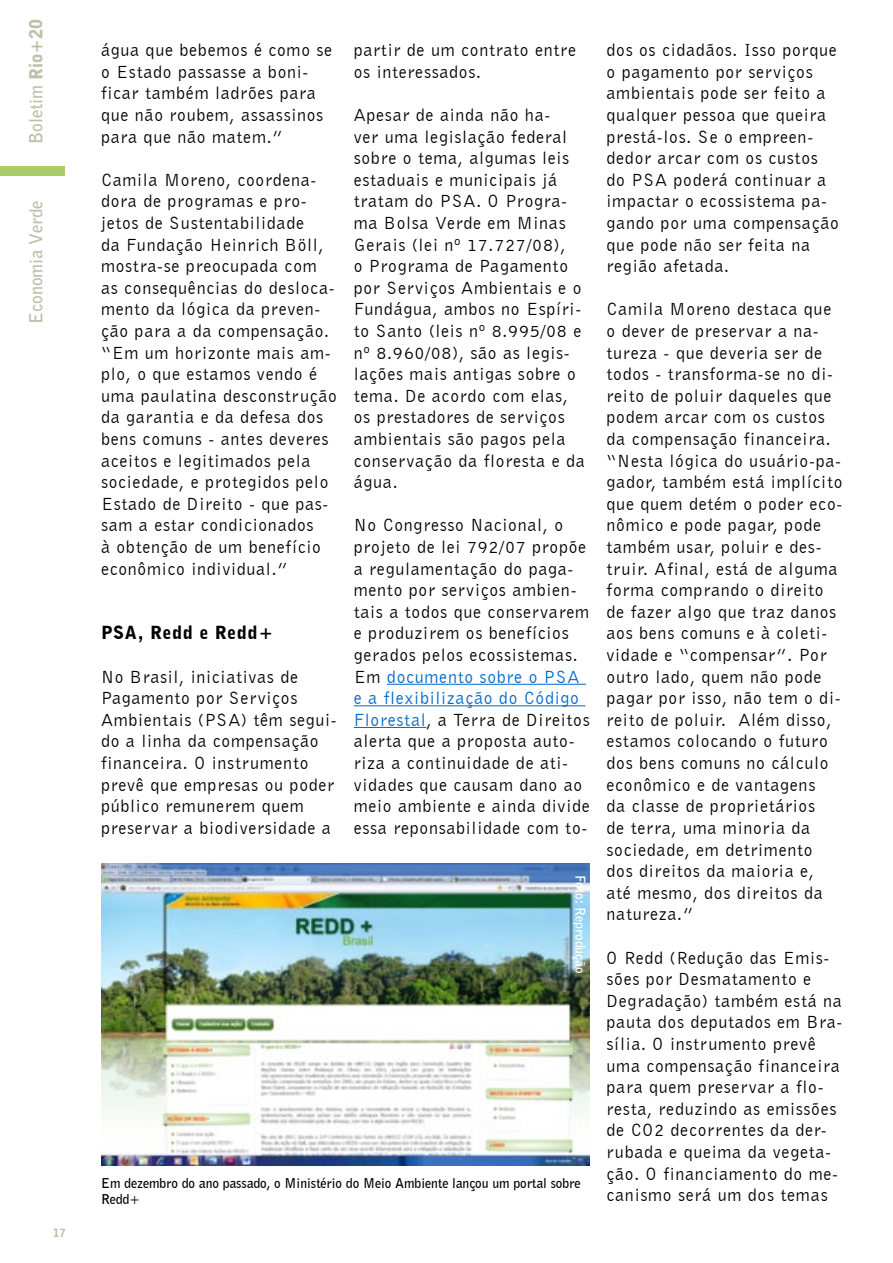
<style>
.page{position:relative;width:893px;height:1263px;background:#fff}
.page>*{position:absolute;margin:0;border:0;box-sizing:border-box;transform-origin:0 0}
.t1{font:18px/21.6px "Bell Gothic BT";letter-spacing:.04em;color:#000}
.t2{font:700 18px "Bell Gothic BT";color:#bfbfab}
.t3{font:900 18px "Bell Gothic BT";letter-spacing:.04em;color:#000}
.t4{font:700 13.5px/16.2px "Bell Gothic BT";color:#000}
.t5{font:700 13.5px "Bell Gothic BT";color:#fff}
.t6{font:900 11.25px "Bell Gothic BT";color:#bfbfab}
.s1{font-weight:900}
.s2{color:#06c}
</style>
<div class="page">
<div style="left:0;top:166px;width:65px;height:9px;background:#a9cd69"></div>
<hr style="left:387px;top:684px;width:199px;height:1px;background:#06c">
<hr style="left:354px;top:705px;width:231px;height:1px;background:#06c">
<hr style="left:354px;top:727px;width:72px;height:1px;background:#06c">
<img style="left:101px;top:863px;width:489px;height:302px">
<p class="t2" style="left:24px;top:144px;width:126px;rotate:-90deg">Boletim <span class="s1">Rio+20</span></p>
<p class="t2" style="left:24px;top:324px;width:124px;rotate:-90deg">Economia Verde</p>
<p class="t6" style="left:53px;top:1226px;width:14px">17</p>
<p class="t1" style="left:101px;top:39px;width:233px">água que bebemos é como se o Estado passasse a boni&shy;ficar também ladrões para que não roubem, assassinos para que não matem.”</p>
<p class="t1" style="left:101px;top:169px;width:237px">Camila Moreno, coordena&shy;dora de programas e pro&shy;jetos de Sustentabilidade<br>da Fundação Heinrich Böll, mostra-se preocupada com as consequências do desloca&shy;mento da lógica da preven&shy;ção para a da compensação. “Em um horizonte mais am&shy;plo, o que estamos vendo é uma paulatina desconstrução da garantia e da defesa dos bens comuns - antes deveres aceitos e legitimados pela sociedade, e protegidos pelo<br>Estado de Direito - que pas&shy;sam a estar condicionados<br>à obtenção de um benefício econômico individual.”</p>
<p class="t3" style="left:101px;top:622px;width:174px">PSA, Redd e Redd+</p>
<p class="t1" style="left:101px;top:665px;width:237px">No Brasil, iniciativas de<br>Pagamento por Serviços<br>Ambientais (PSA) têm segui&shy;do a linha da compensação financeira. O instrumento prevê que empresas ou poder público remunerem quem preservar a biodiversidade a</p>
<p class="t1" style="left:354px;top:39px;width:224px">partir de um contrato entre os interessados.</p>
<p class="t1" style="left:354px;top:104px;width:233px">Apesar de ainda não ha-<br>ver uma legislação federal sobre o tema, algumas leis estaduais e municipais já tratam do PSA. O Progra&shy;ma Bolsa Verde em Minas<br>Gerais (lei nº 17.727/08),<br>o Programa de Pagamento por Serviços Ambientais e o<br>Fundágua, ambos no Espíri&shy;to Santo (leis nº 8.995/08 e nº 8.960/08), são as legis&shy;lações mais antigas sobre o tema. De acordo com elas, os prestadores de serviços ambientais são pagos pela conservação da floresta e da água.</p>
<p class="t1" style="left:354px;top:514px;width:237px">No Congresso Nacional, o projeto de lei 792/07 propõe a regulamentação do paga&shy;mento por serviços ambien&shy;tais a todos que conservarem e produzirem os benefícios gerados pelos ecossistemas.<br>Em <span class="s2">documento sobre o PSA e a flexibilização do Código<br>Florestal</span>, a Terra de Direitos alerta que a proposta auto&shy;riza a continuidade de ati&shy;vidades que causam dano ao meio ambiente e ainda divide essa reponsabilidade com to-</p>
<p class="t5" style="left:589px;top:875px;width:100px;rotate:90deg">Foto: Reprodução</p>
<p class="t4" style="left:101px;top:1175px;width:481px">Em dezembro do ano passado, o Ministério do Meio Ambiente lançou um portal sobre<br>Redd+</p>
<p class="t1" style="left:607px;top:39px;width:234px">dos os cidadãos. Isso porque o pagamento por serviços ambientais pode ser feito a qualquer pessoa que queira prestá-los. Se o empreen&shy;dedor arcar com os custos do PSA poderá continuar a impactar o ecossistema pa&shy;gando por uma compensação que pode não ser feita na região afetada.</p>
<p class="t1" style="left:607px;top:298px;width:237px">Camila Moreno destaca que o dever de preservar a na&shy;tureza - que deveria ser de todos - transforma-se no di&shy;reito de poluir daqueles que podem arcar com os custos da compensação financeira. “Nesta lógica do usuário-pa&shy;gador, também está implícito que quem detém o poder eco&shy;nômico e pode pagar, pode também usar, poluir e des&shy;truir. Afinal, está de alguma forma comprando o direito de fazer algo que traz danos aos bens comuns e à coleti&shy;vidade e “compensar”. Por outro lado, quem não pode pagar por isso, não tem o di&shy;reito de poluir. Além disso, estamos colocando o futuro dos bens comuns no cálculo econômico e de vantagens<br>da classe de proprietários<br>de terra, uma minoria da sociedade, em detrimento dos direitos da maioria e, até mesmo, dos direitos da natureza.”</p>
<p class="t1" style="left:607px;top:946px;width:237px">O Redd (Redução das Emis&shy;sões por Desmatamento e<br>Degradação) também está na pauta dos deputados em Bra&shy;sília. O instrumento prevê uma compensação financeira para quem preservar a flo&shy;resta, reduzindo as emissões de CO2 decorrentes da der&shy;rubada e queima da vegeta&shy;ção. O financiamento do me&shy;canismo será um dos temas</p>
</div>
